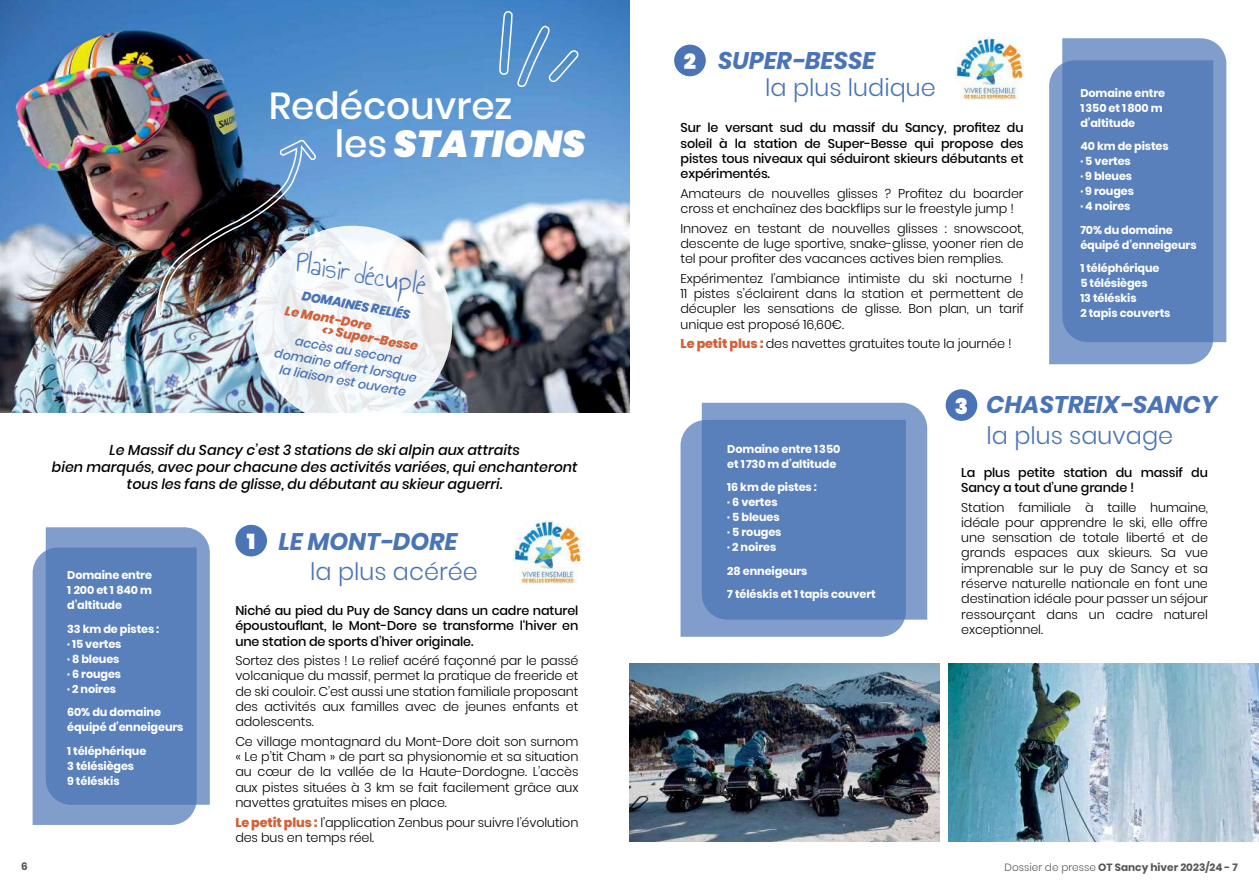
<style>
.page{position:relative;width:1259px;height:893px;background:#fff}
.page>*{position:absolute;margin:0;border:0;box-sizing:border-box;transform-origin:0 0}
.t1{font:500 37.5px/38.5px "Poppins";color:#fff}
.t2{font:300 24px "Poppins";color:#4a74b6}
.t3{font:italic 700 24px "Poppins";color:#4a74b6}
.t4{font:22.5px "Annie Use Your Telescope";color:#4a74b6}
.t5{font:900 21.6px "Poppins";color:#fff}
.t6{font:italic 500 14.25px/17.1px "Poppins";color:#000;text-align:center}
.t7{font:300 12.75px/15.3px "Poppins";letter-spacing:-.01em;color:#000;text-align:justify}
.t8{font:500 12.75px/15.3px "Poppins";letter-spacing:-.01em;color:#000;text-align:justify}
.t9{font:italic 500 12.75px/15.3px "Poppins";color:#4a74b6;text-align:center}
.t10{font:italic 800 12.75px/12.3px "Poppins";color:#d06139}
.t11{font:italic 800 12.75px "Poppins";color:#4a74b6}
.t12{font:700 11.25px/15px "Poppins";letter-spacing:-.01em;color:#fff}
.t13{font:700 10.5px "Poppins";color:#58585b}
.s1{font-weight:900;font-style:italic}
.s2{font-weight:800;color:#d06139}
.s3{font-weight:300}
</style>
<div class="page">
<img style="left:629px;top:663px;width:311px;height:179px">
<img style="left:948px;top:663px;width:311px;height:179px">
<img style="left:0;top:0;width:629px;height:412px">
<div style="left:235px;top:525px;width:32px;height:31px;background:#4a74b6;border-radius:50%"></div>
<div style="left:674px;top:45px;width:32px;height:31px;background:#4a74b6;border-radius:50%"></div>
<div style="left:945px;top:389px;width:32px;height:32px;background:#4a74b6;border-radius:50%"></div>
<svg style="left:1049px;top:64px;width:164px;height:300px;fill:#809dcc"></svg>
<svg style="left:1062px;top:38px;width:164px;height:304px;fill:#5a80bc"></svg>
<svg style="left:680px;top:420px;width:225px;height:217px;fill:#809dcc"></svg>
<svg style="left:702px;top:403px;width:225px;height:217px;fill:#5a80bc"></svg>
<svg style="left:33px;top:547px;width:163px;height:278px;fill:#809dcc"></svg>
<svg style="left:46px;top:527px;width:164px;height:278px;fill:#5a80bc"></svg>
<svg style="left:245px;top:218px;width:215px;height:195px"></svg>
<img style="left:513px;top:521px;width:68px;height:62px">
<img style="left:955px;top:37px;width:68px;height:63px">
<img style="left:155px;top:138px;width:162px;height:180px">
<svg style="left:498px;top:10px;width:82px;height:77px"></svg>
<h1 class="t1" style="left:335px;top:87px;width:252px;text-indent:-66px">Redécouvrez<br>les <span class="s1">STATIONS</span></h1>
<h3 class="t4" style="left:298px;top:251px;width:133px;rotate:10deg">Plaisir décuplé</h3>
<p class="t11" style="left:303px;top:288px;width:111px;rotate:10deg">DOMAINES RELIÉS</p>
<p class="t9" style="left:278px;top:330px;width:146px;rotate:10deg">accès au second domaine offert lorsque la liaison est ouverte</p>
<p class="t10" style="left:325px;top:311px;width:99px;text-indent:-39px;rotate:10deg">Le Mont-Dore<br>&lt;&gt; Super-Besse</p>
<p class="t6" style="left:52px;top:442px;width:527px">Le Massif du Sancy c’est 3 stations de ski alpin aux attraits<br>bien marqués, avec pour chacune des activités variées, qui enchanteront tous les fans de glisse, du débutant au skieur aguerri.</p>
<p class="t12" style="left:67px;top:568px;width:86px;text-align:justify">Domaine entre 1 200 et 1 840 m d’altitude</p>
<p class="t12" style="left:67px;top:621px;width:94px">33 km de pistes : · 15 vertes<br>· 8 bleues<br>· 6 rouges<br>· 2 noires</p>
<p class="t12" style="left:67px;top:705px;width:118px">60% du domaine équipé d’enneigeurs</p>
<p class="t12" style="left:67px;top:743px;width:81px">1 téléphérique<br>3 télésièges<br>9 téléskis</p>
<h3 class="t5" style="left:247px;top:529px;width:10px">1</h3>
<h2 class="t3" style="left:279px;top:528px;width:180px">LE MONT-DORE</h2>
<h2 class="t2" style="left:310px;top:557px;width:169px">la plus acérée</h2>
<p class="t8" style="left:235px;top:603px;width:344px">Niché au pied du Puy de Sancy dans un cadre naturel époustouflant, le Mont-Dore se transforme l‘hiver en une station de sports d’hiver originale.</p>
<p class="t7" style="left:235px;top:653px;width:345px">Sortez des pistes ! Le relief acéré façonné par le passé volcanique du massif, permet la pratique de freeride et de ski couloir. C’est aussi une station familiale proposant des activités aux familles avec de jeunes enfants et adolescents.</p>
<p class="t7" style="left:235px;top:734px;width:345px">Ce village montagnard du Mont-Dore doit son surnom « Le p’tit Cham » de part sa physionomie et sa situation au cœur de la vallée de la Haute-Dordogne. L’accès aux pistes situées à 3 km se fait facilement grâce aux navettes gratuites mises en place.</p>
<p class="t7" style="left:235px;top:815px;width:344px"><span class="s2">Le petit plus :</span> l’application Zenbus pour suivre l’évolution des bus en temps réel.</p>
<h3 class="t5" style="left:684px;top:49px;width:14px">2</h3>
<h2 class="t3" style="left:718px;top:47px;width:159px">SUPER-BESSE</h2>
<h2 class="t2" style="left:765px;top:74px;width:172px">la plus ludique</h2>
<p class="t8" style="left:680px;top:120px;width:344px">Sur le versant sud du massif du Sancy, profitez du soleil à la station de Super-Besse qui propose des pistes tous niveaux qui séduiront skieurs débutants et expérimentés.</p>
<p class="t7" style="left:680px;top:186px;width:344px">Amateurs de nouvelles glisses ? Profitez du boarder cross et enchaînez des backflips sur le freestyle jump !</p>
<p class="t7" style="left:680px;top:221px;width:345px">Innovez en testant de nouvelles glisses : snowscoot, descente de luge sportive, snake-glisse, yooner rien de tel pour profiter des vacances actives bien remplies.</p>
<p class="t7" style="left:680px;top:271px;width:345px">Expérimentez l’ambiance intimiste du ski nocturne !<br>11 pistes s’éclairent dans la station et permettent de décupler les sensations de glisse. Bon plan, un tarif unique est proposé 16,60€.</p>
<p class="t7" style="left:680px;top:336px;width:332px"><span class="s2">Le petit plus :</span> des navettes gratuites toute la journée !</p>
<p class="t12" style="left:1080px;top:86px;width:86px">Domaine entre<br>1350 et 1800 m d’altitude</p>
<p class="t12" style="left:1080px;top:139px;width:90px">40 km de pistes · 5 vertes<br>· 9 bleues<br>· 9 rouges<br>· 4 noires</p>
<p class="t12" style="left:1080px;top:223px;width:118px">70% du domaine équipé d’enneigeurs</p>
<p class="t12" style="left:1080px;top:261px;width:92px">1 téléphérique<br>5 télésièges<br>13 téléskis<br>2 tapis couverts</p>
<p class="t12" style="left:727px;top:442px;width:115px">Domaine entre 1350 et 1730 m d’altitude</p>
<p class="t12" style="left:727px;top:480px;width:91px">16 km de pistes : · 6 vertes<br>· 5 bleues<br>· 5 rouges<br>· 2 noires</p>
<p class="t12" style="left:727px;top:559px;width:150px;line-height:23.5px">28 enneigeurs<br>7 téléskis et 1 tapis couvert</p>
<h3 class="t5" style="left:955px;top:393px;width:15px">3</h3>
<h2 class="t3" style="left:986px;top:391px;width:232px">CHASTREIX-SANCY</h2>
<h2 class="t2" style="left:986px;top:421px;width:188px">la plus sauvage</h2>
<p class="t8" style="left:961px;top:465px;width:248px">La plus petite station du massif du<br>Sancy a tout d’une grande !</p>
<p class="t7" style="left:961px;top:499px;width:248px">Station familiale à taille humaine, idéale pour apprendre le ski, elle offre une sensation de totale liberté et de grands espaces aux skieurs. Sa vue imprenable sur le puy de Sancy et sa réserve naturelle nationale en font une destination idéale pour passer un séjour ressourçant dans un cadre naturel exceptionnel.</p>
<p class="t13" style="left:21px;top:860px;width:8px">6</p>
<p class="t13" style="left:1004px;top:862px;width:235px"><span class="s3">Dossier de presse</span> OT Sancy hiver 2023/24 - 7</p>
</div>
